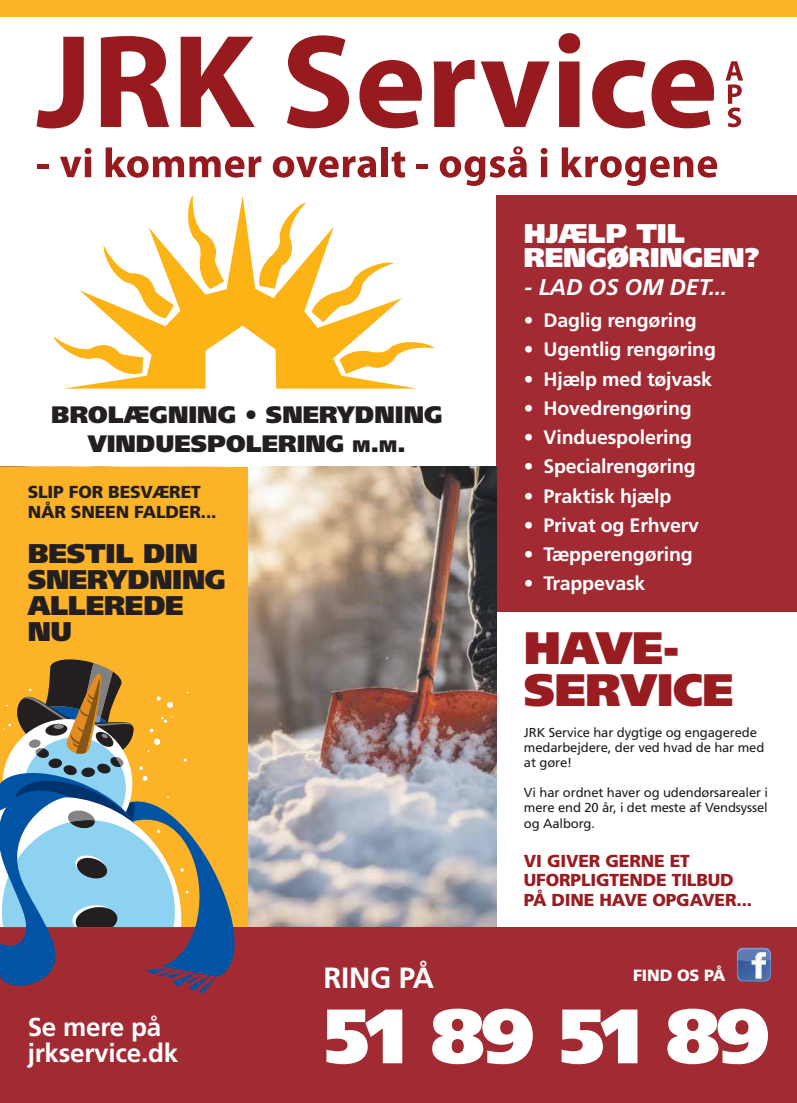
<style>
.page{position:relative;width:797px;height:1103px;background:#fff}
.page>*{position:absolute;margin:0;border:0;box-sizing:border-box;transform-origin:0 0}
.t1{font:900 77px "Frutiger LT Std";letter-spacing:-.04em;color:#fff}
.t2{font:900 45.4px/42.2px "Frutiger LT Std";letter-spacing:-.01em;color:#991c21}
.t3{font:700 29.3px "Frutiger LT Std";letter-spacing:-.01em;color:#fff}
.t4{font:900 27.1px/26px "Frutiger LT Std";letter-spacing:-.01em;color:#231f20}
.t5{font:900 27.1px/24.9px "Frutiger LT Std";letter-spacing:-.01em;color:#fff}
.t6{font:700 26px/26px "Frutiger LT Std";letter-spacing:-.01em;color:#fff}
.t7{font:900 23.8px/28.6px "Frutiger LT Std";color:#231f20;text-align:center}
.t8{font:italic 700 22.7px "Frutiger LT Std";letter-spacing:-.01em;color:#fff}
.t9{font:700 19.5px "Frutiger LT Std";letter-spacing:-.01em;color:#fff}
.t10{font:900 17.3px/19.5px "Frutiger LT Std";letter-spacing:-.01em;color:#991c21}
.t11{font:900 17.3px/19.5px "Frutiger LT Std";letter-spacing:-.01em;color:#231f20}
.t12{font:900 16.2px "Frutiger LT Std";letter-spacing:-.01em;color:#fff}
.t13{font:13px/15.2px "Frutiger LT Std";letter-spacing:-.01em;color:#231f20}
.s1{font-size:16.7px}
.s2{font-style:inherit}
</style>
<div class="page">
<svg style="left:37px;top:37px;width:47px;height:91px"></svg>
<svg style="left:101px;top:36px;width:68px;height:91px"></svg>
<svg style="left:181px;top:37px;width:74px;height:90px"></svg>
<svg style="left:287px;top:35px;width:62px;height:93px"></svg>
<svg style="left:359px;top:60px;width:63px;height:68px"></svg>
<svg style="left:433px;top:60px;width:41px;height:67px"></svg>
<svg style="left:481px;top:61px;width:68px;height:66px"></svg>
<svg style="left:558px;top:33px;width:22px;height:94px;background:#a94447"></svg>
<svg style="left:592px;top:60px;width:53px;height:68px"></svg>
<svg style="left:651px;top:60px;width:63px;height:68px"></svg>
<hr style="left:38px;top:164px;width:11px;height:4px;background:#971b1e">
<svg style="left:60px;top:148px;width:31px;height:29px"></svg>
<svg style="left:106px;top:147px;width:155px;height:31px"></svg>
<svg style="left:273px;top:156px;width:103px;height:22px"></svg>
<div style="left:381px;top:147px;width:7px;height:30px;background:#971b1e"></div>
<svg style="left:391px;top:151px;width:14px;height:27px"></svg>
<hr style="left:417px;top:164px;width:11px;height:4px;background:#971b1e">
<svg style="left:440px;top:146px;width:87px;height:40px"></svg>
<svg style="left:540px;top:148px;width:7px;height:29px"></svg>
<svg style="left:561px;top:147px;width:156px;height:39px"></svg>
<svg style="left:725px;top:61px;width:18px;height:66px"></svg>
<svg style="left:64px;top:196px;width:353px;height:193px"></svg>
<svg style="left:54px;top:336px;width:89px;height:42px"></svg>
<svg style="left:102px;top:246px;width:72px;height:72px"></svg>
<svg style="left:186px;top:195px;width:38px;height:94px"></svg>
<svg style="left:256px;top:202px;width:138px;height:120px"></svg>
<svg style="left:339px;top:339px;width:95px;height:35px"></svg>
<div style="left:497px;top:195px;width:300px;height:416px;background:#a22b33"></div>
<img style="left:248px;top:467px;width:249px;height:460px">
<div style="left:0;top:467px;width:248px;height:460px;background:#fcb327"></div>
<div style="left:0;top:927px;width:797px;height:176px;background:#a22b33"></div>
<svg style="left:188px;top:748px;width:87px;height:245px"></svg>
<svg style="left:0;top:659px;width:188px;height:328px"></svg>
<img style="left:736px;top:947px;width:35px;height:34px">
<div style="left:0;top:0;width:797px;height:16px;background:#fcb327"></div>
<p class="t7" style="left:51px;top:400px;width:393px">BROLÆGNING • SNERYDNING<br>VINDUESPOLERING <span class="s1">M</span><span class="s2">.</span><span class="s1">M</span><span class="s2">.</span></p>
<p class="t11" style="left:28px;top:483px;width:190px">SLIP FOR BESVÆRET<br>NÅR SNEEN FALDER...</p>
<h3 class="t4" style="left:28px;top:541px;width:200px">BESTIL DIN<br>SNERYDNING<br>ALLEREDE<br>NU</h3>
<h3 class="t5" style="left:524px;top:221px;width:238px">HJÆLP TIL<br>RENGØRINGEN?</h3>
<p class="t8" style="left:524px;top:274px;width:205px">- LAD OS OM DET...</p>
<p class="t9" style="left:524px;top:311px;width:174px">• Daglig rengøring</p>
<p class="t9" style="left:524px;top:340px;width:193px">• Ugentlig rengøring</p>
<p class="t9" style="left:524px;top:369px;width:190px">• Hjælp med tøjvask</p>
<p class="t9" style="left:524px;top:399px;width:169px">• Hovedrengøring</p>
<p class="t9" style="left:524px;top:428px;width:170px">• Vinduespolering</p>
<p class="t9" style="left:524px;top:457px;width:173px">• Specialrengøring</p>
<p class="t9" style="left:524px;top:486px;width:149px">• Praktisk hjælp</p>
<p class="t9" style="left:524px;top:515px;width:177px">• Privat og Erhverv</p>
<p class="t9" style="left:524px;top:545px;width:170px">• Tæpperengøring</p>
<p class="t9" style="left:524px;top:574px;width:123px">• Trappevask</p>
<h2 class="t2" style="left:524px;top:627px;width:211px">HAVE-<br>SERVICE</h2>
<p class="t13" style="left:524px;top:725px;width:242px">JRK Service har dygtige og engagerede medarbejdere, der ved hvad de har med at gøre!</p>
<p class="t13" style="left:524px;top:786px;width:246px;text-align:justify">Vi har ordnet haver og udendørsarealer i mere end 20 år, i det meste af Vendsyssel og Aalborg.</p>
<p class="t10" style="left:524px;top:851px;width:230px">VI GIVER GERNE ET<br>UFORPLIGTENDE TILBUD<br>PÅ DINE HAVE OPGAVER...</p>
<h3 class="t6" style="left:28px;top:1015px;width:152px">Se mere på jrkservice.dk</h3>
<h3 class="t3" style="left:323px;top:963px;width:112px">RING PÅ</h3>
<h1 class="t1" style="left:323px;top:991px;width:447px">51 89 51 89</h1>
<p class="t12" style="left:633px;top:966px;width:94px">FIND OS PÅ</p>
</div>
